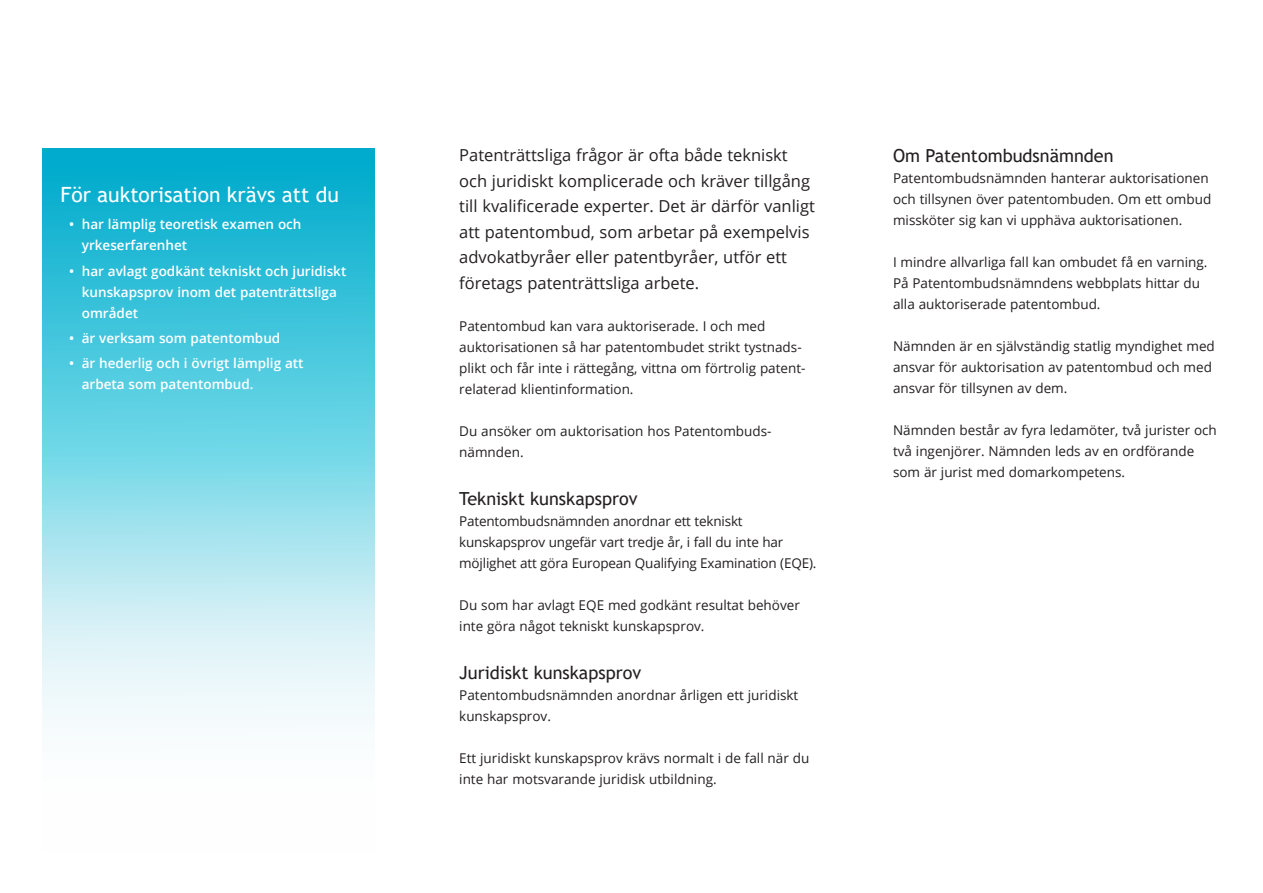
<style>
.page{position:relative;width:1263px;height:893px;background:#fff}
.page>*{position:absolute;margin:0;border:0;box-sizing:border-box;transform-origin:0 0}
.t1{font:21px "Trebuchet MS";color:#fff}
.t2{font:18px "Trebuchet MS";color:#231f20}
.t3{font:16.5px/25.5px "Open Sans";color:#231f20}
.t4{font:13.5px/21px "Open Sans";color:#231f20}
.t5{font:600 13.5px/21px "Open Sans";color:#fff}
</style>
<div class="page">
<svg style="left:43px;top:149px;width:331px;height:573px;background:#75d4e5"></svg>
<h1 class="t1" style="left:60px;top:181px;width:280px">För auktorisation krävs att du</h1>
<p class="t5" style="left:82px;top:214px;width:221px;text-indent:-13px">• har lämplig teoretisk examen och yrkeserfarenhet</p>
<p class="t5" style="left:82px;top:260px;width:266px;text-indent:-13px">• har avlagt godkänt tekniskt och juridiskt kunskapsprov inom det patenträttsliga området</p>
<p class="t5" style="left:69px;top:327px;width:213px">• är verksam som patentombud</p>
<p class="t5" style="left:82px;top:352px;width:223px;text-indent:-13px">• är hederlig och i övrigt lämplig att arbeta som patentombud.</p>
<p class="t3" style="left:459px;top:142px;width:357px">Patenträttsliga frågor är ofta både tekniskt och juridiskt komplicerade och kräver tillgång till kvalificerade experter. Det är därför vanligt att patentombud, som arbetar på exempelvis advokatbyråer eller patentbyråer, utför ett företags patenträttsliga arbete.</p>
<p class="t4" style="left:459px;top:315px;width:348px">Patentombud kan vara auktoriserade. I och med auktorisationen så har patentombudet strikt tystnads&shy;plikt och får inte i rättegång, vittna om förtrolig patent&shy;relaterad klientinformation.</p>
<p class="t4" style="left:459px;top:420px;width:314px">Du ansöker om auktorisation hos Patentombuds&shy;nämnden.</p>
<h2 class="t2" style="left:459px;top:487px;width:180px">Tekniskt kunskapsprov</h2>
<p class="t4" style="left:459px;top:510px;width:359px">Patentombudsnämnden anordnar ett tekniskt kunskapsprov ungefär vart tredje år, i fall du inte har möjlighet att göra European Qualifying Examination (EQE).</p>
<p class="t4" style="left:459px;top:594px;width:342px">Du som har avlagt EQE med godkänt resultat behöver inte göra något tekniskt kunskapsprov.</p>
<h2 class="t2" style="left:459px;top:661px;width:183px">Juridiskt kunskapsprov</h2>
<p class="t4" style="left:459px;top:684px;width:341px">Patentombudsnämnden anordnar årligen ett juridiskt kunskapsprov.</p>
<p class="t4" style="left:459px;top:747px;width:352px">Ett juridiskt kunskapsprov krävs normalt i de fall när du inte har motsvarande juridisk utbildning.</p>
<h2 class="t2" style="left:893px;top:144px;width:222px">Om Patentombudsnämnden</h2>
<p class="t4" style="left:893px;top:167px;width:320px">Patentombudsnämnden hanterar auktorisationen och tillsynen över patentombuden. Om ett ombud missköter sig kan vi upphäva auktorisationen.</p>
<p class="t4" style="left:893px;top:251px;width:316px">I mindre allvarliga fall kan ombudet få en varning.<br>På Patentombudsnämndens webbplats hittar du alla auktoriserade patentombud.</p>
<p class="t4" style="left:893px;top:335px;width:323px">Nämnden är en självständig statlig myndighet med ansvar för auktorisation av patentombud och med ansvar för tillsynen av dem.</p>
<p class="t4" style="left:893px;top:419px;width:325px">Nämnden består av fyra ledamöter, två jurister och två ingenjörer. Nämnden leds av en ordförande som är jurist med domarkompetens.</p>
</div>
